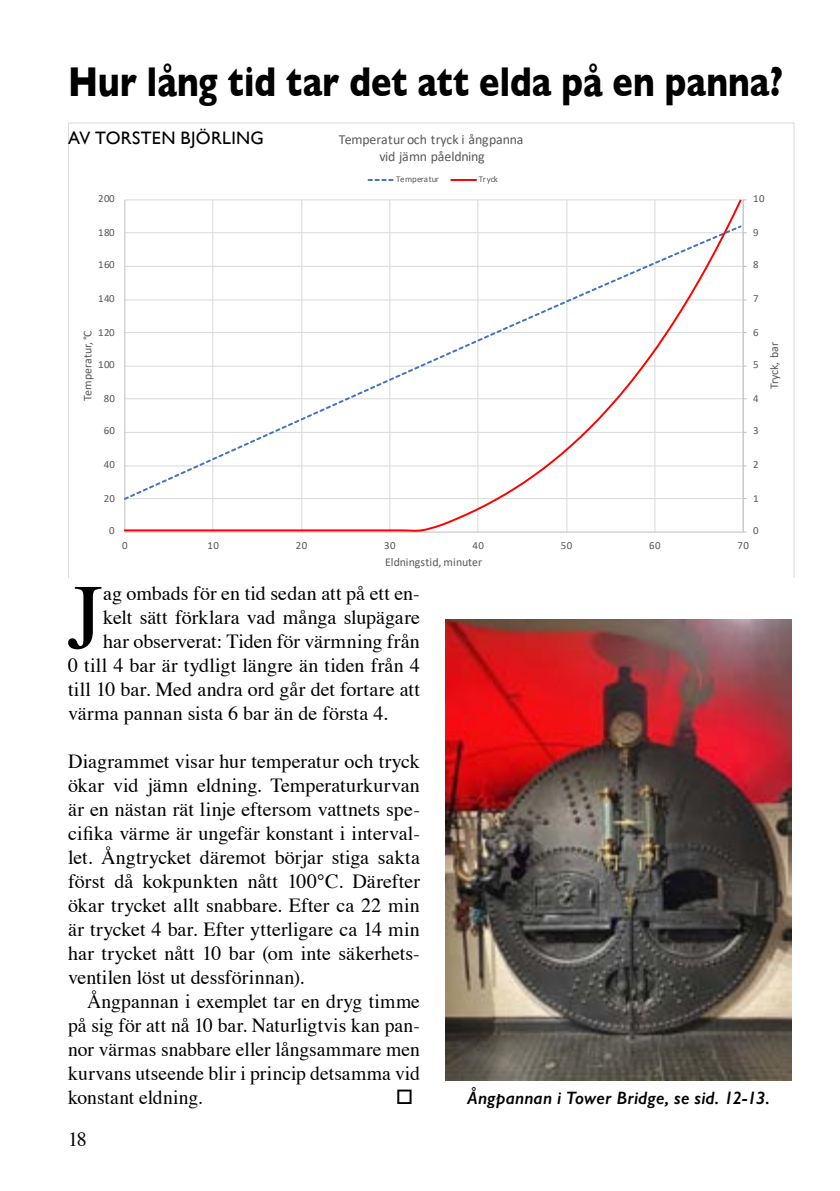
<style>
.page{position:relative;width:840px;height:1191px;background:#fff}
.page>*{position:absolute;margin:0;border:0;box-sizing:border-box;transform-origin:0 0}
.t1{font:92.6px "Times";color:#000}
.t2{font:700 42.4px "Gill Sans";letter-spacing:.005em;color:#000;scale:.8 1}
.t3{font:20px/24px "Times";color:#000;text-align:justify}
.t4{font:italic 600 18px "Gill Sans";letter-spacing:.005em;color:#000}
.t5{font:18px "Gill Sans";letter-spacing:.02em;color:#000}
.t6{font:13.8px/16.8px "Calibri";letter-spacing:-.015em;color:#595959;text-align:center}
.t7{font:11.8px "Calibri";color:#595959}
.t8{font:11.8px "Calibri";letter-spacing:-.02em;color:#595959}
.t9{font:10.8px "Calibri";letter-spacing:.04em;color:#595959}
.t10{font:8.8px "Calibri";letter-spacing:-.015em;color:#595959}
</style>
<div class="page">
<svg style="left:68px;top:122px;width:726px;height:456px"></svg>
<img style="left:445px;top:620px;width:345px;height:460px">
<h2 class="t2" style="left:68px;top:48px;width:894px">Hur lång tid tar det att elda på en panna?</h2>
<p class="t5" style="left:68px;top:127px;width:197px">AV TORSTEN BJÖRLING</p>
<p class="t6" style="left:338px;top:130px;width:186px">Temperatur och tryck i ångpanna vid jämn påeldning</p>
<p class="t10" style="left:396px;top:173px;width:44px">Temperatur</p>
<p class="t10" style="left:478px;top:173px;width:20px">Tryck</p>
<p class="t9" style="left:98px;top:191px;width:18px">200</p>
<p class="t9" style="left:752px;top:191px;width:13px">10</p>
<p class="t9" style="left:98px;top:225px;width:18px">180</p>
<p class="t9" style="left:752px;top:225px;width:7px">9</p>
<p class="t9" style="left:98px;top:257px;width:18px">160</p>
<p class="t9" style="left:752px;top:257px;width:7px">8</p>
<p class="t9" style="left:98px;top:291px;width:18px">140</p>
<p class="t9" style="left:752px;top:291px;width:7px">7</p>
<p class="t9" style="left:98px;top:324px;width:18px">120</p>
<p class="t7" style="left:79px;top:401px;width:72px;rotate:-90deg">Temperatur, °C</p>
<p class="t9" style="left:98px;top:357px;width:18px">100</p>
<p class="t9" style="left:104px;top:391px;width:13px">80</p>
<p class="t9" style="left:752px;top:324px;width:7px">6</p>
<p class="t9" style="left:752px;top:357px;width:7px">5</p>
<p class="t9" style="left:752px;top:391px;width:7px">4</p>
<p class="t8" style="left:765px;top:389px;width:48px;rotate:-90deg">Tryck, bar</p>
<p class="t9" style="left:104px;top:423px;width:13px">60</p>
<p class="t9" style="left:752px;top:423px;width:7px">3</p>
<p class="t9" style="left:104px;top:457px;width:13px">40</p>
<p class="t9" style="left:752px;top:457px;width:7px">2</p>
<p class="t9" style="left:104px;top:490px;width:13px">20</p>
<p class="t9" style="left:752px;top:490px;width:7px">1</p>
<p class="t9" style="left:109px;top:523px;width:7px">0</p>
<p class="t9" style="left:752px;top:523px;width:7px">0</p>
<p class="t9" style="left:122px;top:538px;width:7px">0</p>
<p class="t9" style="left:207px;top:538px;width:13px">10</p>
<p class="t9" style="left:296px;top:538px;width:13px">20</p>
<p class="t9" style="left:384px;top:538px;width:13px">30</p>
<p class="t9" style="left:472px;top:538px;width:13px">40</p>
<p class="t9" style="left:560px;top:538px;width:13px">50</p>
<p class="t9" style="left:649px;top:538px;width:13px">60</p>
<p class="t9" style="left:737px;top:538px;width:13px">70</p>
<p class="t7" style="left:385px;top:553px;width:99px">Eldningstid, minuter</p>
<h1 class="t1" style="left:67px;top:530px;width:38px">J</h1>
<p class="t3" style="left:103px;top:580px;width:318px">ag ombads för en tid sedan att på ett en-</p>
<p class="t3" style="left:103px;top:604px;width:318px">kelt sätt förklara vad många slupägare</p>
<p class="t3" style="left:103px;top:628px;width:318px">har observerat: Tiden för värmning från</p>
<p class="t3" style="left:68px;top:652px;width:353px">0 till 4 bar är tydligt längre än tiden från 4</p>
<p class="t3" style="left:68px;top:676px;width:353px">till 10 bar. Med andra ord går det fortare att</p>
<p class="t3" style="left:68px;top:700px;width:321px">värma pannan sista 6 bar än de första 4.</p>
<p class="t3" style="left:68px;top:748px;width:353px">Diagrammet visar hur temperatur och tryck ökar vid jämn eldning. Temperaturkurvan är en nästan rät linje eftersom vattnets spe&shy;cifika värme är ungefär konstant i interval&shy;let. Ångtrycket däremot börjar stiga sakta först då kokpunkten nått 100°C. Därefter ökar trycket allt snabbare. Efter ca 22 min är trycket 4 bar. Efter ytterligare ca 14 min har trycket nått 10 bar (om inte säkerhets&shy;ventilen löst ut dessförinnan).</p>
<p class="t3" style="left:68px;top:988px;width:353px;text-indent:19px">Ångpannan i exemplet tar en dryg timme på sig för att nå 10 bar. Naturligtvis kan pan&shy;nor värmas snabbare eller långsammare men kurvans utseende blir i princip detsamma vid konstant eldning.</p>
<p class="t3" style="left:68px;top:1126px;width:20px">18</p>
<p class="t4" style="left:467px;top:1087px;width:304px">Ångpannan i Tower Bridge, se sid. 12-13.</p>
</div>
